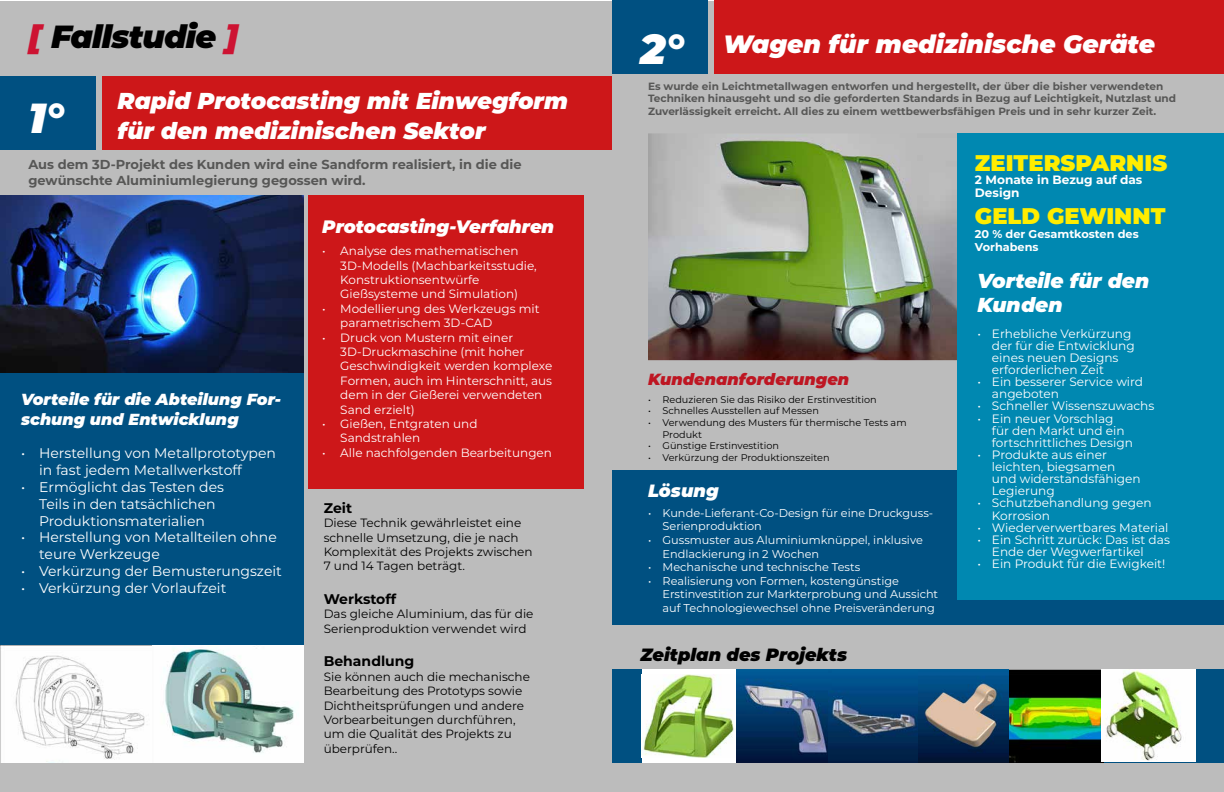
<style>
.page{position:relative;width:1224px;height:792px;background:#fff}
.page>*{position:absolute;margin:0;border:0;box-sizing:border-box;transform-origin:0 0}
.t1{font:italic 900 42px "Montserrat";color:#fff}
.t2{font:italic 900 32px "Montserrat";letter-spacing:-.025em;color:#000}
.t3{font:italic 900 25.1px "Montserrat";color:#fff}
.t4{font:italic 900 23px/30px "Montserrat";color:#fff}
.t5{font:900 22.6px "Montserrat";color:#ffed00}
.t6{font:italic 900 20.2px/24.2px "Montserrat";color:#fff}
.t7{font:italic 900 18px "Montserrat";color:#fff}
.t8{font:italic 900 17.8px "Montserrat";color:#000}
.t9{font:italic 900 17.8px "Montserrat";color:#fff}
.t10{font:italic 900 16.2px "Montserrat";color:#be1622}
.t11{font:italic 900 16px/19.2px "Montserrat";color:#fff}
.t12{font:14px/16.8px "Montserrat";color:#fff}
.t13{font:700 14px "Montserrat";color:#000}
.t14{font:700 13px/15.6px "Montserrat";color:#575756}
.t15{font:12.1px/12.1px "Montserrat";color:#fff}
.t16{font:700 12.1px/12.9px "Montserrat";color:#fff}
.t17{font:12px/14.4px "Montserrat";color:#fff}
.t18{font:12px/14.4px "Montserrat";color:#000}
.t19{font:11.3px/13.6px "Montserrat";color:#fff}
.t20{font:700 11.3px/13.6px "Montserrat";color:#fff}
.t21{font:700 10.5px/12.6px "Montserrat";color:#575756}
.t22{font:9.7px/11.6px "Montserrat";color:#000}
.s1{color:#cd1332}
</style>
<div class="page">
<div style="left:0;top:1px;width:1224px;height:791px;background:#bcbcbc"></div>
<div style="left:0;top:76px;width:95px;height:74px;background:#005081"></div>
<div style="left:612px;top:0;width:95px;height:73px;background:#005081"></div>
<div style="left:102px;top:76px;width:510px;height:74px;background:#cd1719"></div>
<div style="left:714px;top:0;width:510px;height:73px;background:#cd1719"></div>
<img style="left:648px;top:133px;width:310px;height:227px">
<div style="left:612px;top:470px;width:612px;height:155px;background:#005081"></div>
<div style="left:612px;top:669px;width:612px;height:94px;background:#005081"></div>
<div style="left:958px;top:133px;width:266px;height:467px;background:#0088b1"></div>
<img style="left:735px;top:669px;width:183px;height:94px">
<div style="left:642px;top:669px;width:93px;height:94px;background:#fff"></div>
<img style="left:643px;top:674px;width:91px;height:84px">
<img style="left:918px;top:669px;width:91px;height:94px">
<img style="left:1009px;top:669px;width:187px;height:94px">
<img style="left:152px;top:645px;width:152px;height:118px">
<div style="left:0;top:195px;width:304px;height:450px;background:#005081"></div>
<div style="left:308px;top:195px;width:276px;height:294px;background:#cd1719"></div>
<img style="left:0;top:195px;width:304px;height:177px">
<img style="left:0;top:645px;width:152px;height:118px">
<h2 class="t2" style="left:28px;top:12px;width:211px"><span class="s1">[</span> Fallstudie <span class="s1">]</span></h2>
<h1 class="t1" style="left:28px;top:87px;width:37px">1°</h1>
<h3 class="t4" style="left:118px;top:84px;width:452px">Rapid Protocasting mit Einwegform für den medizinischen Sektor</h3>
<p class="t14" style="left:28px;top:156px;width:495px">Aus dem 3D-Projekt des Kunden wird eine Sandform realisiert, in die die gewünschte Aluminiumlegierung gegossen wird.</p>
<h3 class="t11" style="left:21px;top:389px;width:261px">Vorteile für die Abteilung For&shy;schung und Entwicklung</h3>
<p class="t12" style="left:39px;top:445px;width:238px;text-indent:-18px">• Herstellung von Metallprototypen in fast jedem Metallwerkstoff</p>
<p class="t12" style="left:39px;top:478px;width:186px;text-indent:-18px">• Ermöglicht das Testen des<br>Teils in den tatsächlichen<br>Produktionsmaterialien</p>
<p class="t12" style="left:39px;top:529px;width:239px;text-indent:-18px">• Herstellung von Metallteilen ohne teure Werkzeuge</p>
<p class="t12" style="left:21px;top:562px;width:262px">• Verkürzung der Bemusterungszeit</p>
<p class="t12" style="left:21px;top:579px;width:207px">• Verkürzung der Vorlaufzeit</p>
<h3 class="t7" style="left:322px;top:213px;width:233px">Protocasting-Verfahren</h3>
<p class="t17" style="left:340px;top:243px;width:198px;text-indent:-18px">• Analyse des mathematischen<br>3D-Modells (Machbarkeitsstudie,<br>Konstruktionsentwürfe<br>Gießsysteme und Simulation)</p>
<p class="t17" style="left:340px;top:301px;width:201px;text-indent:-18px">• Modellierung des Werkzeugs mit parametrischem 3D-CAD</p>
<p class="t17" style="left:340px;top:330px;width:214px;text-indent:-18px">• Druck von Mustern mit einer<br>3D-Druckmaschine (mit hoher<br>Geschwindigkeit werden komplexe<br>Formen, auch im Hinterschnitt, aus dem in der Gießerei verwendeten<br>Sand erzielt)</p>
<p class="t17" style="left:340px;top:416px;width:139px;text-indent:-18px">• Gießen, Entgraten und<br>Sandstrahlen</p>
<p class="t17" style="left:322px;top:445px;width:231px">• Alle nachfolgenden Bearbeitungen</p>
<p class="t13" style="left:324px;top:498px;width:30px">Zeit</p>
<p class="t18" style="left:324px;top:515px;width:210px">Diese Technik gewährleistet eine schnelle Umsetzung, die je nach<br>Komplexität des Projekts zwischen<br>7 und 14 Tagen beträgt.</p>
<p class="t13" style="left:324px;top:589px;width:74px">Werkstoff</p>
<p class="t18" style="left:324px;top:606px;width:211px">Das gleiche Aluminium, das für die<br>Serienproduktion verwendet wird</p>
<p class="t13" style="left:324px;top:651px;width:92px">Behandlung</p>
<p class="t18" style="left:324px;top:669px;width:208px">Sie können auch die mechanische<br>Bearbeitung des Prototyps sowie<br>Dichtheitsprüfungen und andere<br>Vorbearbeitungen durchführen, um die Qualität des Projekts zu überprüfen..</p>
<h1 class="t1" style="left:640px;top:17px;width:45px">2°</h1>
<h3 class="t3" style="left:723px;top:25px;width:433px">Wagen für medizinische Geräte</h3>
<p class="t21" style="left:648px;top:79px;width:530px">Es wurde ein Leichtmetallwagen entworfen und hergestellt, der über die bisher verwendeten<br>Techniken hinausgeht und so die geforderten Standards in Bezug auf Leichtigkeit, Nutzlast und<br>Zuverlässigkeit erreicht. All dies zu einem wettbewerbsfähigen Preis und in sehr kurzer Zeit.</p>
<h3 class="t10" style="left:648px;top:367px;width:203px">Kundenanforderungen</h3>
<p class="t22" style="left:648px;top:393px;width:230px">• Reduzieren Sie das Risiko der Erstinvestition</p>
<p class="t22" style="left:648px;top:405px;width:173px">• Schnelles Ausstellen auf Messen</p>
<p class="t22" style="left:663px;top:416px;width:246px;text-indent:-15px">• Verwendung des Musters für thermische Tests am<br>Produkt</p>
<p class="t22" style="left:648px;top:440px;width:133px">• Günstige Erstinvestition</p>
<p class="t22" style="left:648px;top:451px;width:183px">• Verkürzung der Produktionszeiten</p>
<h3 class="t9" style="left:648px;top:477px;width:72px">Lösung</h3>
<p class="t19" style="left:663px;top:506px;width:272px;text-indent:-15px">• Kunde-Lieferant-Co-Design für eine Druckguss-<br>Serienproduktion</p>
<p class="t19" style="left:663px;top:533px;width:262px;text-indent:-15px">• Gussmuster aus Aluminiumknüppel, inklusive<br>Endlackierung in 2 Wochen</p>
<p class="t19" style="left:648px;top:560px;width:214px">• Mechanische und technische Tests</p>
<p class="t19" style="left:663px;top:574px;width:277px;text-indent:-15px">• Realisierung von Formen, kostengünstige<br>Erstinvestition zur Markterprobung und Aussicht auf Technologiewechsel ohne Preisveränderung</p>
<h3 class="t8" style="left:640px;top:641px;width:208px">Zeitplan des Projekts</h3>
<h3 class="t5" style="left:975px;top:146px;width:194px">ZEITERSPARNIS</h3>
<p class="t16" style="left:975px;top:173px;width:169px">2 Monate in Bezug auf das<br>Design</p>
<h3 class="t5" style="left:975px;top:199px;width:192px">GELD GEWINNT</h3>
<p class="t20" style="left:975px;top:226px;width:165px">20 % der Gesamtkosten des<br>Vorhabens</p>
<h3 class="t6" style="left:977px;top:267px;width:173px">Vorteile für den<br>Kunden</h3>
<p class="t15" style="left:992px;top:327px;width:144px;text-indent:-15px">• Erhebliche Verkürzung der für die Entwicklung eines neuen Designs erforderlichen Zeit</p>
<p class="t15" style="left:992px;top:375px;width:153px;text-indent:-15px">• Ein besserer Service wird angeboten</p>
<p class="t15" style="left:977px;top:400px;width:179px">• Schneller Wissenszuwachs</p>
<p class="t15" style="left:992px;top:412px;width:143px;text-indent:-15px">• Ein neuer Vorschlag für den Markt und ein fortschrittliches Design</p>
<p class="t15" style="left:992px;top:448px;width:150px;text-indent:-15px">• Produkte aus einer leichten, biegsamen und widerstandsfähigen<br>Legierung</p>
<p class="t15" style="left:992px;top:497px;width:161px;text-indent:-15px">• Schutzbehandlung gegen<br>Korrosion</p>
<p class="t15" style="left:977px;top:521px;width:193px">• Wiederverwertbares Material</p>
<p class="t15" style="left:992px;top:533px;width:179px;text-indent:-15px">• Ein Schritt zurück: Das ist das<br>Ende der Wegwerfartikel</p>
<p class="t15" style="left:977px;top:557px;width:189px">• Ein Produkt für die Ewigkeit!</p>
</div>
